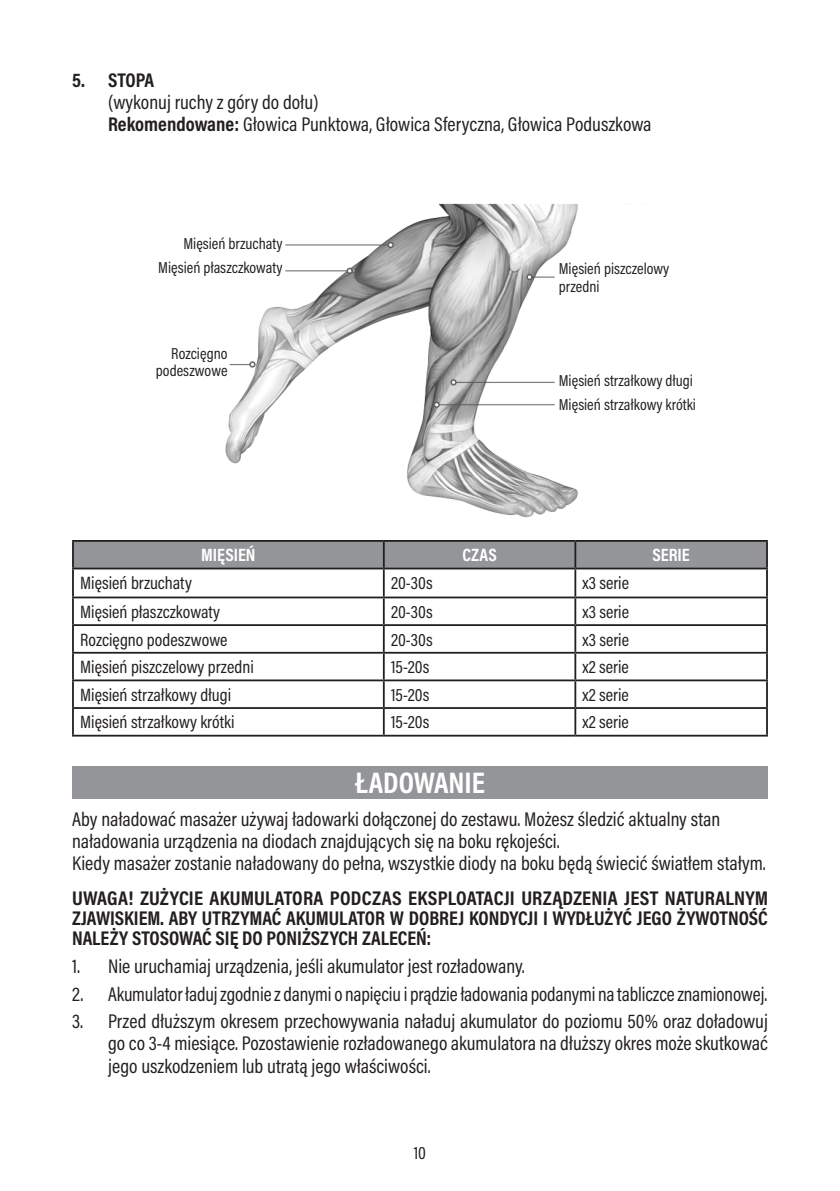
<style>
.page{position:relative;width:840px;height:1191px;background:#fff}
.page>*{position:absolute;margin:0;border:0;box-sizing:border-box;transform-origin:0 0}
.naglowek{font:700 30px "Acumin Pro Cond";letter-spacing:-.005em;color:#fff}
.List_Paragraph_mały{font:20px/22px "Acumin Pro Cond";color:#231f20}
.Należy01{font:700 20px/20px "Acumin Pro Cond";color:#231f20;text-align:justify}
.txt02_mały{font:18px "Acumin Pro Cond";color:#231f20}
.Należy01-2{font:700 18px "Acumin Pro Cond";color:#fff}
.txt02_mały-2{font:16px/17.6px "Acumin Pro Cond";color:#231f20;text-align:right}
.s1{font-weight:700}
</style>
<div class="page">
<img style="left:225px;top:203px;width:353px;height:315px">
<div style="left:72px;top:766px;width:695px;height:33px;background:#939598"></div>
<div style="left:74px;top:542px;width:691px;height:25px;background:#939598"></div>
<hr style="left:72px;top:540px;width:311px;height:2px;background:#231f20">
<hr style="left:72px;top:542px;width:2px;height:25px;background:#231f20">
<hr style="left:383px;top:540px;width:192px;height:2px;background:#231f20">
<hr style="left:382px;top:542px;width:2px;height:25px;background:#231f20">
<hr style="left:575px;top:540px;width:192px;height:2px;background:#231f20">
<hr style="left:574px;top:542px;width:2px;height:25px;background:#231f20">
<hr style="left:765px;top:542px;width:2px;height:25px;background:#231f20">
<hr style="left:72px;top:567px;width:311px;height:2px;background:#231f20">
<hr style="left:72px;top:569px;width:2px;height:27px;background:#231f20">
<hr style="left:383px;top:567px;width:192px;height:2px;background:#231f20">
<hr style="left:382px;top:569px;width:2px;height:27px;background:#231f20">
<hr style="left:575px;top:567px;width:192px;height:2px;background:#231f20">
<hr style="left:574px;top:569px;width:2px;height:27px;background:#231f20">
<hr style="left:765px;top:569px;width:2px;height:27px;background:#231f20">
<hr style="left:72px;top:596px;width:311px;height:2px;background:#231f20">
<hr style="left:72px;top:598px;width:2px;height:26px;background:#231f20">
<hr style="left:383px;top:596px;width:192px;height:2px;background:#231f20">
<hr style="left:382px;top:598px;width:2px;height:26px;background:#231f20">
<hr style="left:575px;top:596px;width:192px;height:2px;background:#231f20">
<hr style="left:574px;top:598px;width:2px;height:26px;background:#231f20">
<hr style="left:765px;top:598px;width:2px;height:26px;background:#231f20">
<hr style="left:72px;top:624px;width:311px;height:2px;background:#231f20">
<hr style="left:72px;top:626px;width:2px;height:26px;background:#231f20">
<hr style="left:383px;top:624px;width:192px;height:2px;background:#231f20">
<hr style="left:382px;top:626px;width:2px;height:26px;background:#231f20">
<hr style="left:575px;top:624px;width:192px;height:2px;background:#231f20">
<hr style="left:574px;top:626px;width:2px;height:26px;background:#231f20">
<hr style="left:765px;top:626px;width:2px;height:26px;background:#231f20">
<hr style="left:72px;top:652px;width:311px;height:1px;background:#231f20">
<hr style="left:72px;top:653px;width:2px;height:26px;background:#231f20">
<hr style="left:383px;top:652px;width:192px;height:1px;background:#231f20">
<hr style="left:382px;top:653px;width:2px;height:26px;background:#231f20">
<hr style="left:575px;top:652px;width:192px;height:1px;background:#231f20">
<hr style="left:574px;top:653px;width:2px;height:26px;background:#231f20">
<hr style="left:765px;top:653px;width:2px;height:26px;background:#231f20">
<hr style="left:72px;top:679px;width:311px;height:2px;background:#231f20">
<hr style="left:72px;top:681px;width:2px;height:26px;background:#231f20">
<hr style="left:383px;top:679px;width:192px;height:2px;background:#231f20">
<hr style="left:382px;top:681px;width:2px;height:26px;background:#231f20">
<hr style="left:575px;top:679px;width:192px;height:2px;background:#231f20">
<hr style="left:574px;top:681px;width:2px;height:26px;background:#231f20">
<hr style="left:765px;top:681px;width:2px;height:26px;background:#231f20">
<hr style="left:72px;top:707px;width:311px;height:2px;background:#231f20">
<hr style="left:72px;top:709px;width:2px;height:26px;background:#231f20">
<hr style="left:383px;top:707px;width:192px;height:2px;background:#231f20">
<hr style="left:382px;top:709px;width:2px;height:26px;background:#231f20">
<hr style="left:575px;top:707px;width:192px;height:2px;background:#231f20">
<hr style="left:574px;top:709px;width:2px;height:26px;background:#231f20">
<hr style="left:765px;top:709px;width:2px;height:26px;background:#231f20">
<hr style="left:72px;top:735px;width:311px;height:1px;background:#231f20">
<hr style="left:383px;top:735px;width:192px;height:1px;background:#231f20">
<hr style="left:575px;top:735px;width:192px;height:1px;background:#231f20">
<p class="List_Paragraph_mały" style="left:108px;top:69px;width:544px;text-indent:-36px"><span class="s1">5. STOPA<br></span>(wykonuj ruchy z góry do dołu)<br><span class="s1">Rekomendowane:</span> Głowica Punktowa, Głowica Sferyczna, Głowica Poduszkowa</p>
<p class="txt02_mały-2" style="left:183px;top:235px;width:101px">Mięsień brzuchaty</p>
<p class="txt02_mały-2" style="left:158px;top:259px;width:126px">Mięsień płaszczkowaty</p>
<p class="txt02_mały-2" style="left:156px;top:344px;width:73px">Rozcięgno podeszwowe</p>
<p class="txt02_mały-2" style="left:558px;top:260px;width:112px">Mięsień piszczelowy</p>
<p class="txt02_mały-2" style="left:558px;top:277px;width:42px">przedni</p>
<p class="txt02_mały-2" style="left:558px;top:372px;width:136px">Mięsień strzałkowy długi</p>
<p class="txt02_mały-2" style="left:558px;top:396px;width:139px">Mięsień strzałkowy krótki</p>
<p class="Należy01-2" style="left:201px;top:543px;width:56px">MIĘSIEŃ</p>
<p class="Należy01-2" style="left:462px;top:543px;width:36px">CZAS</p>
<p class="Należy01-2" style="left:652px;top:543px;width:39px">SERIE</p>
<p class="txt02_mały" style="left:80px;top:571px;width:113px">Mięsień brzuchaty</p>
<p class="txt02_mały" style="left:391px;top:571px;width:43px">20-30s</p>
<p class="txt02_mały" style="left:582px;top:571px;width:48px">x3 serie</p>
<p class="txt02_mały" style="left:80px;top:600px;width:141px">Mięsień płaszczkowaty</p>
<p class="txt02_mały" style="left:391px;top:600px;width:43px">20-30s</p>
<p class="txt02_mały" style="left:582px;top:600px;width:48px">x3 serie</p>
<p class="txt02_mały" style="left:80px;top:627px;width:149px">Rozcięgno podeszwowe</p>
<p class="txt02_mały" style="left:391px;top:627px;width:43px">20-30s</p>
<p class="txt02_mały" style="left:582px;top:627px;width:48px">x3 serie</p>
<p class="txt02_mały" style="left:80px;top:655px;width:175px">Mięsień piszczelowy przedni</p>
<p class="txt02_mały" style="left:391px;top:655px;width:40px">15-20s</p>
<p class="txt02_mały" style="left:582px;top:655px;width:48px">x2 serie</p>
<p class="txt02_mały" style="left:80px;top:683px;width:152px">Mięsień strzałkowy długi</p>
<p class="txt02_mały" style="left:391px;top:683px;width:40px">15-20s</p>
<p class="txt02_mały" style="left:582px;top:683px;width:48px">x2 serie</p>
<p class="txt02_mały" style="left:80px;top:710px;width:156px">Mięsień strzałkowy krótki</p>
<p class="txt02_mały" style="left:391px;top:710px;width:40px">15-20s</p>
<p class="txt02_mały" style="left:582px;top:710px;width:48px">x2 serie</p>
<p class="naglowek" style="left:355px;top:762px;width:131px">ŁADOWANIE</p>
<p class="List_Paragraph_mały" style="left:72px;top:807px;width:694px">Aby naładować masażer używaj ładowarki dołączonej do zestawu. Możesz śledzić aktualny stan naładowania urządzenia na diodach znajdujących się na boku rękojeści.<br>Kiedy masażer zostanie naładowany do pełna, wszystkie diody na boku będą świecić światłem stałym.</p>
<p class="Należy01" style="left:72px;top:888px;width:697px">UWAGA! ZUŻYCIE AKUMULATORA PODCZAS EKSPLOATACJI URZĄDZENIA JEST NATURALNYM ZJAWISKIEM. ABY UTRZYMAĆ AKUMULATOR W DOBREJ KONDYCJI I WYDŁUŻYĆ JEGO ŻYWOTNOŚĆ NALEŻY STOSOWAĆ SIĘ DO PONIŻSZYCH ZALECEŃ:</p>
<p class="List_Paragraph_mały" style="left:72px;top:954px;width:454px">1. Nie uruchamiaj urządzenia, jeśli akumulator jest rozładowany.</p>
<p class="List_Paragraph_mały" style="left:72px;top:982px;width:696px">2. Akumulator ładuj zgodnie z danymi o napięciu i prądzie ładowania podanymi na tabliczce znamionowej.</p>
<p class="List_Paragraph_mały" style="left:108px;top:1010px;width:661px;text-align:justify;text-indent:-36px">3. Przed dłuższym okresem przechowywania naładuj akumulator do poziomu 50% oraz doładowuj go co 3-4 miesiące. Pozostawienie rozładowanego akumulatora na dłuższy okres może skutkować jego uszkodzeniem lub utratą jego właściwości.</p>
<p class="txt02_mały" style="left:413px;top:1141px;width:14px">10</p>
</div>
